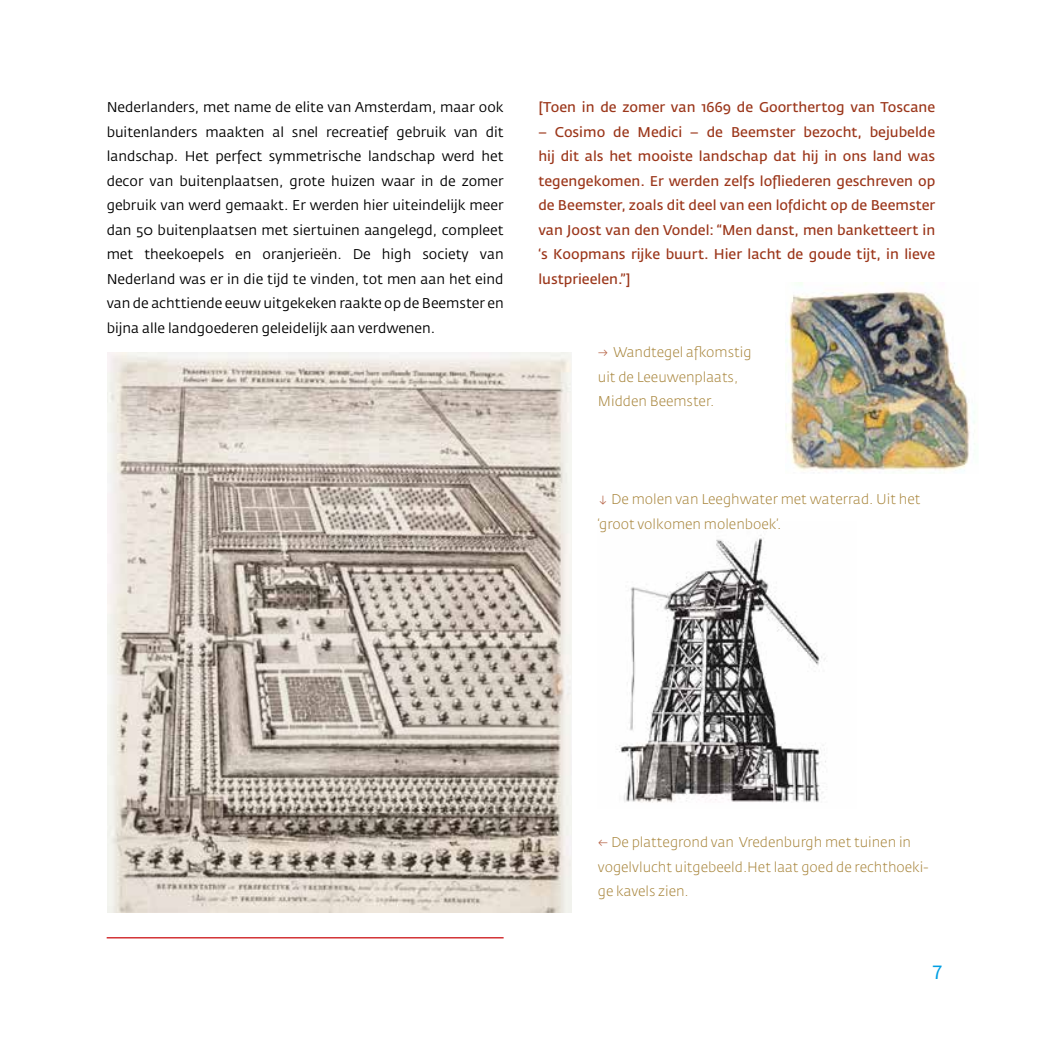
<style>
.page{position:relative;width:1042px;height:1042px;background:#fff}
.page>*{position:absolute;margin:0;border:0;box-sizing:border-box;transform-origin:0 0}
.t1{font:21px "Source Sans Pro";color:#009fe3}
.t2{font:14px/24.5px "Fedra Sans Std";color:#000;text-align:justify}
.t3{font:600 14px/24.5px "Fedra Sans Std";color:#9b361a;text-align:justify}
.t4{font:300 14px/24.5px "Fedra Sans Std";color:#a7843a}
.s1{color:#b66447}
</style>
<div class="page">
<hr style="left:107px;top:937px;width:397px;height:1px;background:#cd171a">
<img style="left:616px;top:535px;width:210px;height:268px">
<img style="left:107px;top:352px;width:464px;height:561px">
<img style="left:785px;top:283px;width:190px;height:189px">
<p class="t2" style="left:107px;top:95px;width:398px">Nederlanders, met name de elite van Amsterdam, maar ook buitenlanders maakten al snel recreatief gebruik van dit landschap. Het perfect symmetrische landschap werd het decor van buitenplaatsen, grote huizen waar in de zomer gebruik van werd gemaakt. Er werden hier uiteindelijk meer dan 50 buitenplaatsen met siertuinen aangelegd, compleet met theekoepels en oranjerieën. De high society van Nederland was er in die tijd te vinden, tot men aan het eind van de achttiende eeuw uitgekeken raakte op de Beemster en bijna alle landgoederen geleidelijk aan verdwenen.</p>
<p class="t3" style="left:538px;top:95px;width:398px">[Toen in de zomer van 1669 de Goorthertog van Toscane</p>
<p class="t3" style="left:538px;top:119px;width:398px">– Cosimo de Medici – de Beemster bezocht, bejubelde hij dit als het mooiste landschap dat hij in ons land was tegengekomen. Er werden zelfs lofiederen geschreven op de Beemster, zoals dit deel van een lofdicht op de Beemster van Joost van den Vondel: “Men danst, men banketteert in ‘s Koopmans rijke buurt. Hier lacht de goude tijt, in lieve lustprieelen.”]</p>
<p class="t4" style="left:598px;top:340px;width:155px"><span class="s1">→</span> Wandtegel afomstig uit de Leeuwenplaats,<br>Midden Beemster.</p>
<p class="t4" style="left:598px;top:487px;width:324px"><span class="s1">↓</span> De molen van Leeghwater met waterrad. Uit het ‘groot volkomen molenboek’.</p>
<p class="t4" style="left:598px;top:830px;width:332px"><span class="s1">←</span> De plattegrond van Vredenburgh met tuinen in vogelvlucht uitgebeeld.Het laat goed de rechthoeki&shy;ge kavels zien.</p>
<h1 class="t1" style="left:932px;top:958px;width:12px">7</h1>
</div>
